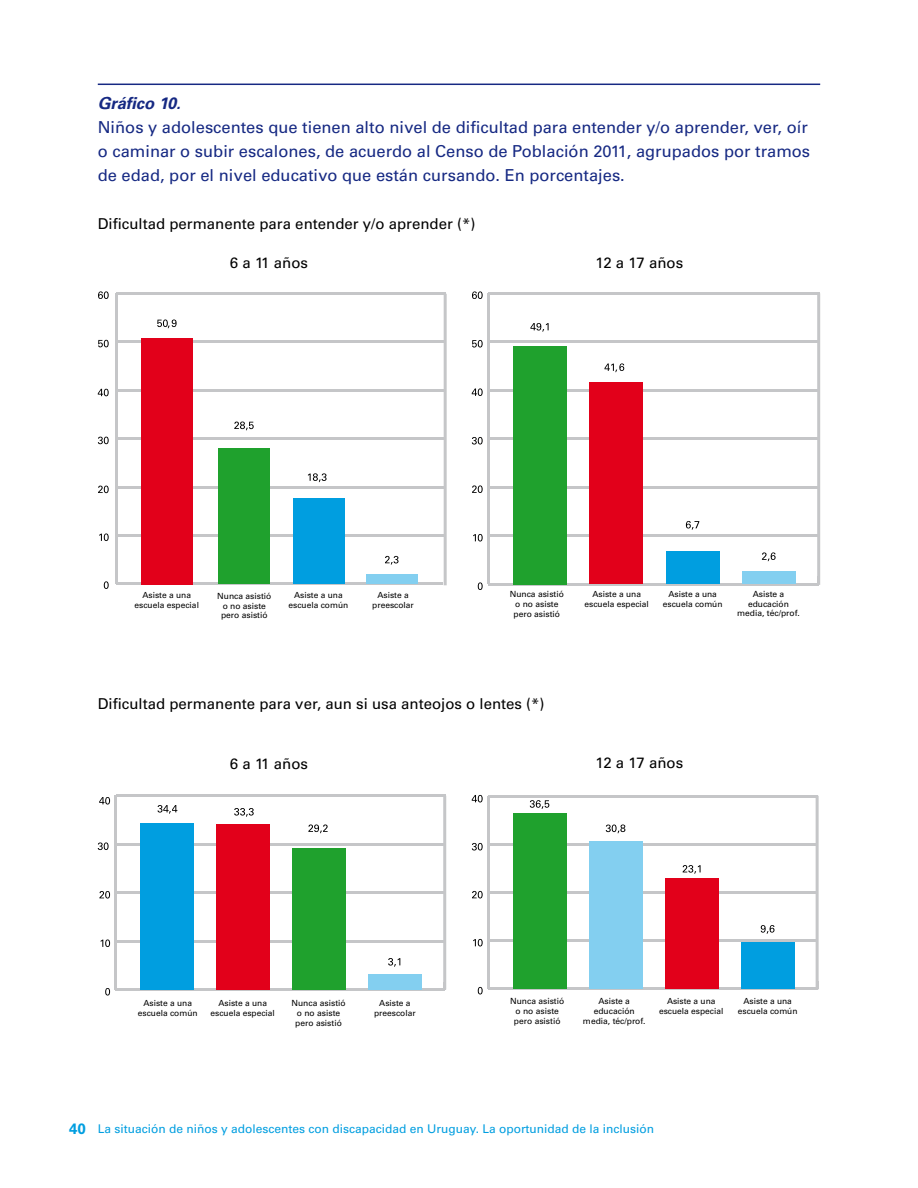
<style>
.page{position:relative;width:918px;height:1188px;background:#fff}
.page>*{position:absolute;margin:0;border:0;box-sizing:border-box;transform-origin:0 0}
.t1{font:16.5px/24px "Univers LT Std";color:#162983}
.t2{font:italic 700 16.5px "Univers LT Std";color:#162983}
.t3{font:15px "Univers LT Std";color:#000}
.t4{font:12px "Univers LT Std";color:#009ee0}
.t5{font:8.55px/9.9px "Univers LT Std";color:#000;text-align:center}
.t6{font:8.4px/10.1px "Univers LT Std";color:#000;text-align:center}
.s1{font-weight:700;font-size:15px}
</style>
<div class="page">
<hr style="left:98px;top:84px;width:722px;height:1px;background:#162983">
<svg style="left:104px;top:581px;width:5px;height:8px"></svg>
<svg style="left:99px;top:533px;width:10px;height:8px"></svg>
<svg style="left:98px;top:486px;width:11px;height:7px"></svg>
<svg style="left:98px;top:437px;width:11px;height:7px"></svg>
<svg style="left:98px;top:389px;width:11px;height:7px"></svg>
<svg style="left:98px;top:340px;width:11px;height:7px"></svg>
<svg style="left:98px;top:291px;width:11px;height:8px"></svg>
<hr style="left:116px;top:583px;width:327px;height:2px;background:#c5c6c8">
<hr style="left:115px;top:293px;width:3px;height:291px;background:#c5c6c8">
<hr style="left:116px;top:534px;width:330px;height:3px;background:#c5c6c8">
<hr style="left:116px;top:486px;width:330px;height:2px;background:#c5c6c8">
<hr style="left:116px;top:437px;width:330px;height:3px;background:#c5c6c8">
<hr style="left:116px;top:389px;width:330px;height:3px;background:#c5c6c8">
<hr style="left:116px;top:341px;width:330px;height:2px;background:#c5c6c8">
<hr style="left:116px;top:292px;width:330px;height:3px;background:#c5c6c8">
<div style="left:367px;top:575px;width:51px;height:9px;background:#83cff0"></div>
<div style="left:293px;top:498px;width:52px;height:86px;background:#009ee0"></div>
<div style="left:218px;top:448px;width:52px;height:136px;background:#1fa12d"></div>
<div style="left:142px;top:338px;width:51px;height:246px;background:#e2001a"></div>
<svg style="left:157px;top:319px;width:20px;height:9px"></svg>
<svg style="left:234px;top:422px;width:20px;height:8px"></svg>
<svg style="left:308px;top:473px;width:19px;height:9px"></svg>
<svg style="left:385px;top:556px;width:14px;height:9px"></svg>
<hr style="left:488px;top:583px;width:331px;height:2px;background:#c5c6c8">
<hr style="left:487px;top:293px;width:3px;height:291px;background:#c5c6c8">
<hr style="left:489px;top:534px;width:329px;height:3px;background:#c5c6c8">
<hr style="left:489px;top:486px;width:329px;height:2px;background:#c5c6c8">
<hr style="left:489px;top:437px;width:329px;height:3px;background:#c5c6c8">
<hr style="left:489px;top:389px;width:329px;height:2px;background:#c5c6c8">
<hr style="left:489px;top:340px;width:329px;height:3px;background:#c5c6c8">
<hr style="left:488px;top:292px;width:332px;height:2px;background:#c5c6c8">
<div style="left:742px;top:572px;width:54px;height:12px;background:#83cff0"></div>
<div style="left:666px;top:552px;width:53px;height:32px;background:#009ee0"></div>
<div style="left:590px;top:382px;width:53px;height:202px;background:#e2001a"></div>
<div style="left:514px;top:346px;width:53px;height:238px;background:#1fa12d"></div>
<svg style="left:478px;top:582px;width:20px;height:8px"></svg>
<svg style="left:473px;top:534px;width:10px;height:8px"></svg>
<svg style="left:472px;top:485px;width:11px;height:8px"></svg>
<svg style="left:472px;top:437px;width:11px;height:8px"></svg>
<svg style="left:472px;top:388px;width:11px;height:8px"></svg>
<svg style="left:472px;top:340px;width:11px;height:8px"></svg>
<svg style="left:472px;top:291px;width:11px;height:8px"></svg>
<svg style="left:530px;top:323px;width:19px;height:9px"></svg>
<svg style="left:605px;top:363px;width:19px;height:9px"></svg>
<svg style="left:686px;top:521px;width:13px;height:9px"></svg>
<svg style="left:762px;top:552px;width:14px;height:9px"></svg>
<svg style="left:478px;top:986px;width:5px;height:8px"></svg>
<svg style="left:473px;top:939px;width:10px;height:7px"></svg>
<svg style="left:472px;top:891px;width:11px;height:7px"></svg>
<svg style="left:472px;top:843px;width:11px;height:8px"></svg>
<svg style="left:472px;top:795px;width:11px;height:7px"></svg>
<hr style="left:487px;top:796px;width:2px;height:193px;background:#c5c6c8">
<hr style="left:488px;top:988px;width:329px;height:2px;background:#c5c6c8">
<hr style="left:488px;top:940px;width:330px;height:2px;background:#c5c6c8">
<hr style="left:488px;top:892px;width:330px;height:2px;background:#c5c6c8">
<hr style="left:488px;top:844px;width:330px;height:2px;background:#c5c6c8">
<hr style="left:488px;top:796px;width:330px;height:2px;background:#c5c6c8">
<div style="left:741px;top:943px;width:53px;height:46px;background:#009ee0"></div>
<div style="left:665px;top:878px;width:53px;height:111px;background:#e2001a"></div>
<div style="left:589px;top:841px;width:53px;height:148px;background:#83cff0"></div>
<div style="left:513px;top:813px;width:53px;height:176px;background:#1fa12d"></div>
<svg style="left:530px;top:800px;width:19px;height:9px"></svg>
<svg style="left:606px;top:825px;width:19px;height:8px"></svg>
<svg style="left:683px;top:865px;width:18px;height:9px"></svg>
<svg style="left:761px;top:925px;width:14px;height:9px"></svg>
<svg style="left:101px;top:939px;width:9px;height:8px"></svg>
<svg style="left:99px;top:891px;width:11px;height:8px"></svg>
<svg style="left:98px;top:842px;width:11px;height:8px"></svg>
<svg style="left:99px;top:797px;width:11px;height:8px"></svg>
<svg style="left:388px;top:958px;width:12px;height:9px"></svg>
<svg style="left:308px;top:824px;width:20px;height:9px"></svg>
<hr style="left:115px;top:795px;width:2px;height:195px;background:#c5c6c8">
<svg style="left:105px;top:982px;width:19px;height:14px"></svg>
<hr style="left:116px;top:989px;width:329px;height:2px;background:#c5c6c8">
<hr style="left:117px;top:940px;width:329px;height:2px;background:#c5c6c8">
<hr style="left:117px;top:892px;width:329px;height:2px;background:#c5c6c8">
<hr style="left:117px;top:843px;width:329px;height:2px;background:#c5c6c8">
<hr style="left:117px;top:795px;width:329px;height:2px;background:#c5c6c8">
<div style="left:369px;top:975px;width:53px;height:15px;background:#83cff0"></div>
<div style="left:293px;top:848px;width:53px;height:142px;background:#1fa12d"></div>
<div style="left:217px;top:824px;width:53px;height:166px;background:#e2001a"></div>
<div style="left:141px;top:823px;width:53px;height:167px;background:#009ee0"></div>
<svg style="left:158px;top:805px;width:19px;height:9px"></svg>
<svg style="left:234px;top:808px;width:20px;height:9px"></svg>
<hr style="left:444px;top:294px;width:3px;height:291px;background:#c5c6c8">
<hr style="left:817px;top:293px;width:3px;height:292px;background:#c5c6c8">
<hr style="left:816px;top:796px;width:3px;height:193px;background:#c5c6c8">
<hr style="left:443px;top:796px;width:3px;height:193px;background:#c5c6c8">
<h1 class="t2" style="left:98px;top:94px;width:85px">Gráfico 10.</h1>
<p class="t1" style="left:98px;top:115px;width:714px">Niños y adolescentes que tienen alto nivel de dificultad para entender y/o aprender, ver, oír o caminar o subir escalones, de acuerdo al Censo de Población 2011, agrupados por tramos de edad, por el nivel educativo que están cursando. En porcentajes.</p>
<h2 class="t3" style="left:98px;top:215px;width:379px">Dificultad permanente para entender y/o aprender (*)</h2>
<h2 class="t3" style="left:230px;top:254px;width:80px">6 a 11 años</h2>
<h2 class="t3" style="left:595px;top:254px;width:89px">12 a 17 años</h2>
<p class="t5" style="left:217px;top:591px;width:56px">Nunca asistió o no asiste pero asistió</p>
<p class="t5" style="left:510px;top:589px;width:56px">Nunca asistió o no asiste pero asistió</p>
<p class="t6" style="left:135px;top:590px;width:66px">Asiste a una escuela especial</p>
<p class="t6" style="left:289px;top:590px;width:61px">Asiste a una escuela común</p>
<p class="t6" style="left:372px;top:590px;width:43px">Asiste a preescolar</p>
<p class="t6" style="left:585px;top:589px;width:66px">Asiste a una escuela especial</p>
<p class="t6" style="left:663px;top:589px;width:61px">Asiste a una escuela común</p>
<p class="t5" style="left:737px;top:589px;width:64px">Asiste a educación media, téc/prof.</p>
<h2 class="t3" style="left:98px;top:695px;width:448px">Dificultad permanente para ver, aun si usa anteojos o lentes (*)</h2>
<h2 class="t3" style="left:230px;top:755px;width:80px">6 a 11 años</h2>
<h2 class="t3" style="left:595px;top:753px;width:89px">12 a 17 años</h2>
<p class="t5" style="left:292px;top:998px;width:56px">Nunca asistió o no asiste pero asistió</p>
<p class="t5" style="left:510px;top:996px;width:56px">Nunca asistió o no asiste pero asistió</p>
<p class="t6" style="left:138px;top:998px;width:61px">Asiste a una escuela común</p>
<p class="t6" style="left:374px;top:998px;width:43px">Asiste a preescolar</p>
<p class="t6" style="left:211px;top:998px;width:66px">Asiste a una escuela especial</p>
<p class="t5" style="left:583px;top:996px;width:64px">Asiste a educación media, téc/prof.</p>
<p class="t6" style="left:659px;top:996px;width:66px">Asiste a una escuela especial</p>
<p class="t6" style="left:738px;top:996px;width:61px">Asiste a una escuela común</p>
<h3 class="t4" style="left:69px;top:1122px;width:587px"><span class="s1">40</span> La situación de niños y adolescentes con discapacidad en Uruguay. La oportunidad de la inclusión</h3>
</div>
